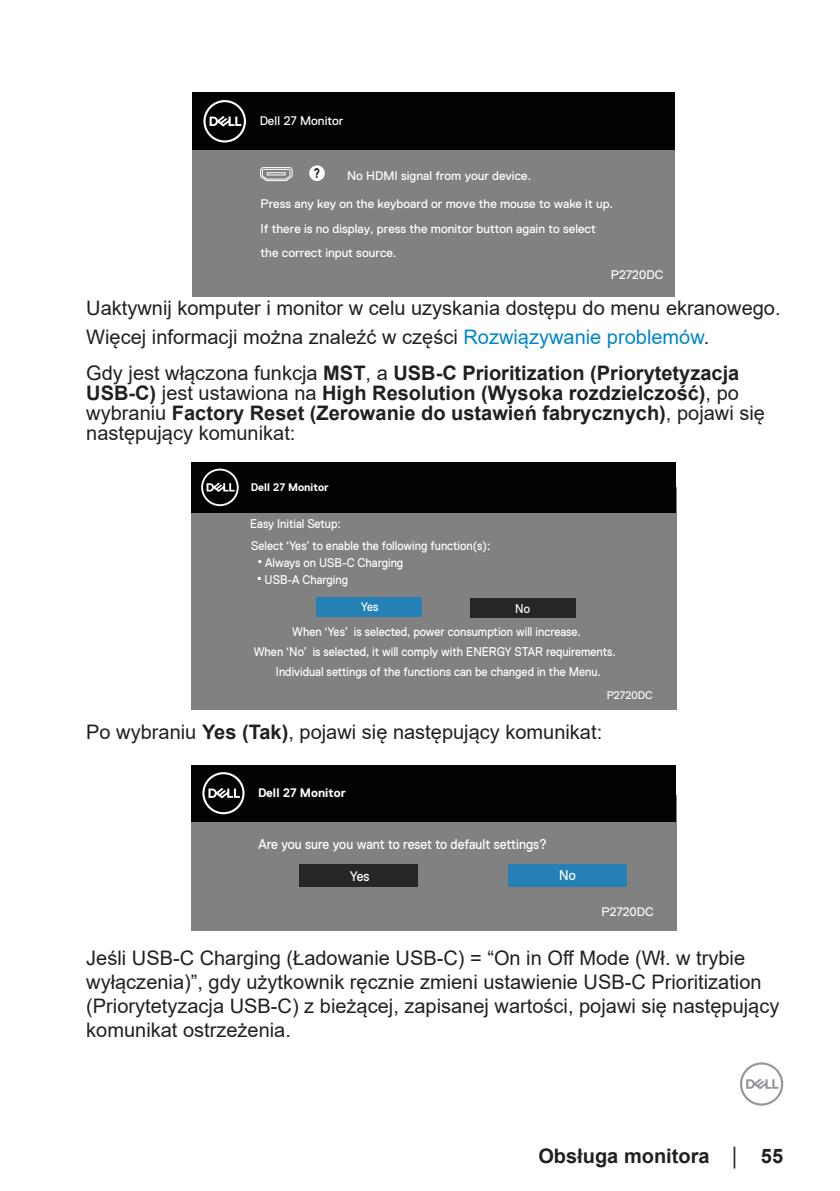
<style>
.page{position:relative;width:840px;height:1191px;background:#fff}
.page>*{position:absolute;margin:0;border:0;box-sizing:border-box;transform-origin:0 0}
.text{font:20px/24px "Arial";color:#231f20}
.text-2{font:700 20px/20px "Arial";color:#231f20}
.t1{font:14.2px "Dell Replica";color:#fff;scale:.92 1}
.t2{font:700 13.4px "Arial";color:#030303;scale:.73 1}
.t3{font:12.6px "Dell Replica";color:#fff;scale:.92 1}
.t4{font:12.4px/24.6px "Dell Replica";color:#fff}
.t5{font:700 12.4px "Dell Replica";color:#fff}
.t6{font:700 11px "Dell Replica";color:#fff}
.t7{font:11px "Dell Replica";color:#fff}
.s1{color:#0087cb}
.s2{font-weight:400}
.s3{font-weight:700}
.s4{font-weight:400;font-size:18px}
</style>
<div class="page">
<svg style="left:740px;top:1062px;width:42px;height:43px"></svg>
<div style="left:192px;top:121px;width:482px;height:175px;background:#818181"></div>
<div style="left:192px;top:93px;width:482px;height:57px;background:#030303"></div>
<svg style="left:203px;top:100px;width:43px;height:42px"></svg>
<div style="left:309px;top:165px;width:15px;height:16px;background:#fff;border-radius:50%"></div>
<svg style="left:260px;top:167px;width:33px;height:15px"></svg>
<div style="left:191px;top:487px;width:484px;height:222px;background:#818181"></div>
<div style="left:191px;top:462px;width:484px;height:51px;background:#030303"></div>
<svg style="left:201px;top:468px;width:37px;height:38px"></svg>
<div style="left:470px;top:598px;width:105px;height:20px;background:#262626"></div>
<div style="left:316px;top:597px;width:105px;height:20px;background:#2581b5"></div>
<div style="left:191px;top:795px;width:484px;height:135px;background:#818181"></div>
<div style="left:191px;top:765px;width:484px;height:56px;background:#030303"></div>
<svg style="left:202px;top:772px;width:42px;height:42px"></svg>
<div style="left:299px;top:864px;width:119px;height:22px;background:#262626"></div>
<div style="left:508px;top:864px;width:118px;height:22px;background:#2581b5"></div>
<p class="t4" style="left:260px;top:109px;width:85px">Dell 27 Monitor</p>
<p class="t2" style="left:313px;top:164px;width:10px">?</p>
<p class="t4" style="left:347px;top:163px;width:185px">No HDMI signal from your device.</p>
<p class="t4" style="left:260px;top:192px;width:354px">Press any key on the keyboard or move the mouse to wake it up.<br>If there is no display, press the monitor button again to select the correct input source.</p>
<p class="t4" style="left:610px;top:262px;width:54px">P2720DC</p>
<p class="text" style="left:86px;top:295px;width:695px">Uaktywnij komputer i monitor w celu uzyskania dostępu do menu ekranowego.</p>
<p class="text" style="left:86px;top:325px;width:624px">Więcej informacji można znaleźć w części <span class="s1">Rozwiązywanie problemów</span>.</p>
<p class="text-2" style="left:86px;top:363px;width:679px"><span class="s2">Gdy jest włączona funkcja</span> MST<span class="s2">, a</span> USB-C Prioritization (Priorytetyzacja USB-C) <span class="s2">jest ustawiona na</span> High Resolution (Wysoka rozdzielczość)<span class="s2">, po wybraniu</span> Factory Reset (Zerowanie do ustawień fabrycznych)<span class="s2">, pojawi się następujący komunikat:</span></p>
<p class="t6" style="left:250px;top:481px;width:79px">Dell 27 Monitor</p>
<p class="t3" style="left:250px;top:516px;width:100px">Easy Initial Setup:</p>
<p class="t3" style="left:251px;top:538px;width:261px">Select ‘Yes’ to enable the following function(s):</p>
<p class="t3" style="left:265px;top:555px;width:152px">Always on USB-C Charging</p>
<p class="t3" style="left:264px;top:572px;width:92px">USB-A Charging</p>
<p class="t3" style="left:361px;top:599px;width:20px">Yes</p>
<p class="t3" style="left:515px;top:602px;width:18px">No</p>
<p class="t3" style="left:292px;top:624px;width:315px">When ‘Yes’ is selected, power consumption will increase.</p>
<p class="t3" style="left:253px;top:644px;width:394px">When ‘No’ is selected, it will comply with ENERGY STAR requirements.</p>
<p class="t7" style="left:606px;top:689px;width:48px">P2720DC</p>
<p class="t3" style="left:276px;top:664px;width:354px">Individual settings of the functions can be changed in the Menu.</p>
<p class="text" style="left:86px;top:719px;width:517px">Po wybraniu <span class="s3">Yes (Tak)</span>, pojawi się następujący komunikat:</p>
<p class="t5" style="left:258px;top:786px;width:89px">Dell 27 Monitor</p>
<p class="t1" style="left:258px;top:836px;width:315px">Are you sure you want to reset to default settings?</p>
<p class="t1" style="left:350px;top:868px;width:22px">Yes</p>
<p class="t1" style="left:559px;top:867px;width:19px">No</p>
<p class="t4" style="left:601px;top:899px;width:53px">P2720DC</p>
<p class="text" style="left:86px;top:946px;width:694px">Jeśli USB-C Charging (Ładowanie USB-C) = “On in Off Mode (Wł. w trybie wyłączenia)”, gdy użytkownik ręcznie zmieni ustawienie USB-C Prioritization (Priorytetyzacja USB-C) z bieżącej, zapisanej wartości, pojawi się następujący komunikat ostrzeżenia.</p>
<p class="text-2" style="left:538px;top:1145px;width:246px">Obsługa monitora <span class="s4">│</span> 55</p>
</div>
